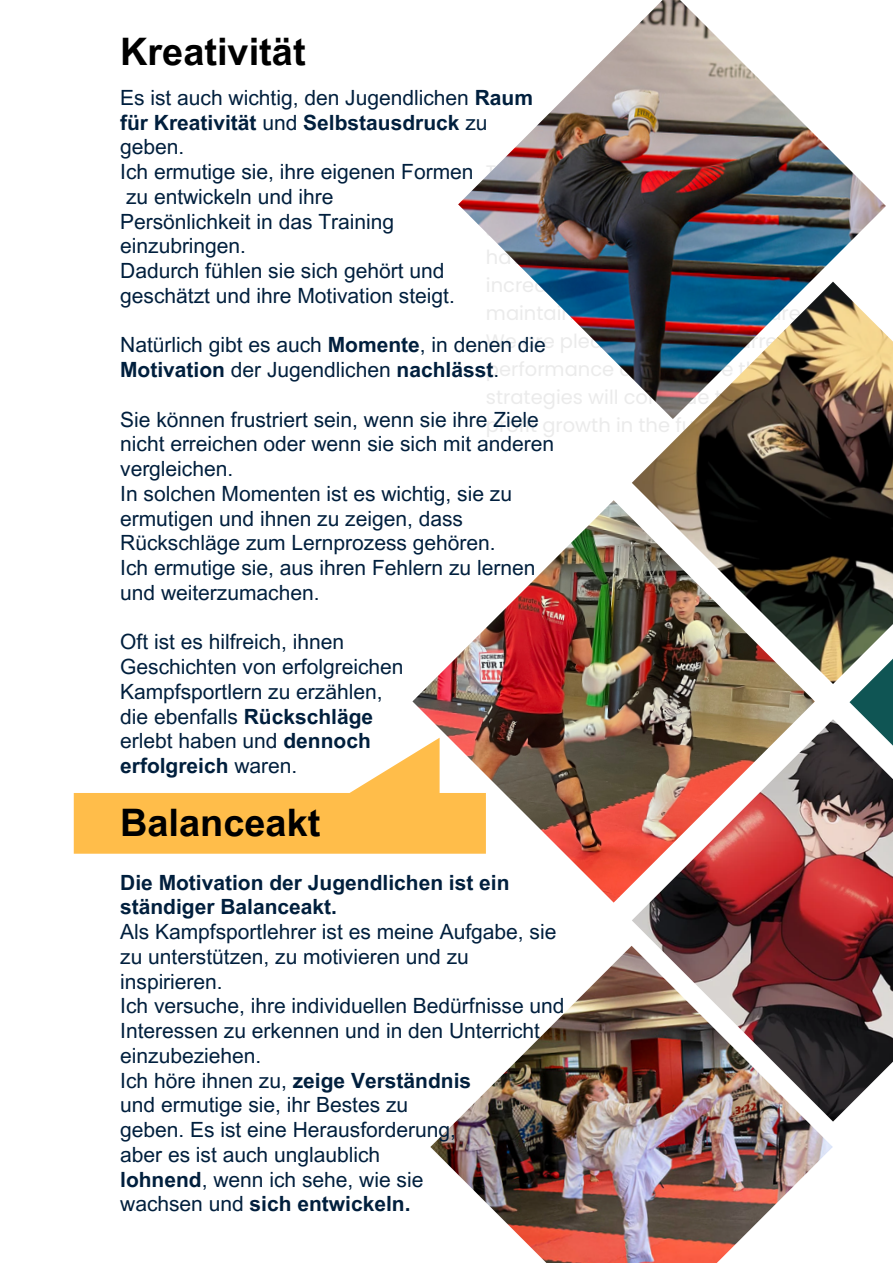
<style>
.page{position:relative;width:893px;height:1264px;background:#fff}
.page>*{position:absolute;margin:0;border:0;box-sizing:border-box;transform-origin:0 0}
.t1{font:700 37.95px "Arial MT Pro";color:#000}
.t2{font:21px/24.8px "Arial MT Pro";color:#001f3d}
.t3{font:700 21px/24.8px "Arial MT Pro";color:#001f3d}
.s1{font-weight:700}
.s2{font-weight:400}
</style>
<div class="page">
<img style="left:632px;top:334px;width:260px;height:350px">
<svg style="left:849px;top:501px;width:43px;height:218px"></svg>
<img style="left:458px;top:0;width:427px;height:419px">
<img style="left:412px;top:500px;width:402px;height:402px">
<img style="left:631px;top:719px;width:261px;height:402px">
<img style="left:430px;top:945px;width:402px;height:317px">
<svg style="left:74px;top:737px;width:412px;height:116px;fill:#ffbd4a"></svg>
<p class="t1" style="left:120px;top:37px;width:187px">Kreativität</p>
<p class="t2" style="left:120px;top:88px;width:414px">Es ist auch wichtig, den Jugendlichen <span class="s1">Raum für Kreativität</span> und <span class="s1">Selbstausdruck</span> zu geben.</p>
<p class="t2" style="left:120px;top:162px;width:355px">Ich ermutige sie, ihre eigenen Formen</p>
<p class="t2" style="left:126px;top:187px;width:209px">zu entwickeln und ihre</p>
<p class="t2" style="left:120px;top:211px;width:275px">Persönlichkeit in das Training</p>
<p class="t2" style="left:120px;top:236px;width:127px">einzubringen.</p>
<p class="t2" style="left:120px;top:261px;width:326px">Dadurch fühlen sie sich gehört und</p>
<p class="t2" style="left:120px;top:286px;width:336px">geschätzt und ihre Motivation steigt.</p>
<p class="t2" style="left:120px;top:335px;width:427px">Natürlich gibt es auch <span class="s1">Momente</span>, in denen die<br><span class="s1">Motivation</span> der Jugendlichen <span class="s1">nachlässt</span>.</p>
<p class="t2" style="left:120px;top:409px;width:435px">Sie können frustriert sein, wenn sie ihre Ziele nicht erreichen oder wenn sie sich mit anderen vergleichen.</p>
<p class="t2" style="left:120px;top:483px;width:393px">In solchen Momenten ist es wichtig, sie zu ermutigen und ihnen zu zeigen, dass<br>Rückschläge zum Lernprozess gehören.</p>
<p class="t2" style="left:120px;top:558px;width:416px">Ich ermutige sie, aus ihren Fehlern zu lernen und weiterzumachen.</p>
<p class="t2" style="left:120px;top:632px;width:225px">Oft ist es hilfreich, ihnen</p>
<p class="t2" style="left:120px;top:657px;width:285px">Geschichten von erfolgreichen</p>
<p class="t2" style="left:120px;top:681px;width:264px">Kampfsportlern zu erzählen,</p>
<p class="t2" style="left:120px;top:706px;width:254px">die ebenfalls <span class="s1">Rückschläge</span></p>
<p class="t2" style="left:120px;top:731px;width:252px">erlebt haben und <span class="s1">dennoch</span></p>
<p class="t3" style="left:120px;top:756px;width:179px">erfolgreich <span class="s2">waren.</span></p>
<p class="t1" style="left:120px;top:808px;width:202px">Balanceakt</p>
<p class="t3" style="left:120px;top:872px;width:391px">Die Motivation der Jugendlichen ist ein ständiger Balanceakt.</p>
<p class="t2" style="left:120px;top:922px;width:437px">Als Kampfsportlehrer ist es meine Aufgabe, sie zu unterstützen, zu motivieren und zu inspirieren.</p>
<p class="t2" style="left:120px;top:996px;width:446px">Ich versuche, ihre individuellen Bedürfnisse und<br>Interessen zu erkennen und in den Unterricht einzubeziehen.</p>
<p class="t3" style="left:120px;top:1070px;width:352px"><span class="s2">Ich höre ihnen zu,</span> zeige Verständnis</p>
<p class="t2" style="left:120px;top:1095px;width:289px">und ermutige sie, ihr Bestes zu</p>
<p class="t2" style="left:120px;top:1119px;width:337px">geben. Es ist eine Herausforderung,</p>
<p class="t2" style="left:120px;top:1144px;width:261px">aber es ist auch unglaublich</p>
<p class="t2" style="left:120px;top:1169px;width:305px"><span class="s1">lohnend</span>, wenn ich sehe, wie sie</p>
<p class="t3" style="left:120px;top:1194px;width:292px"><span class="s2">wachsen und</span> sich entwickeln.</p>
</div>
